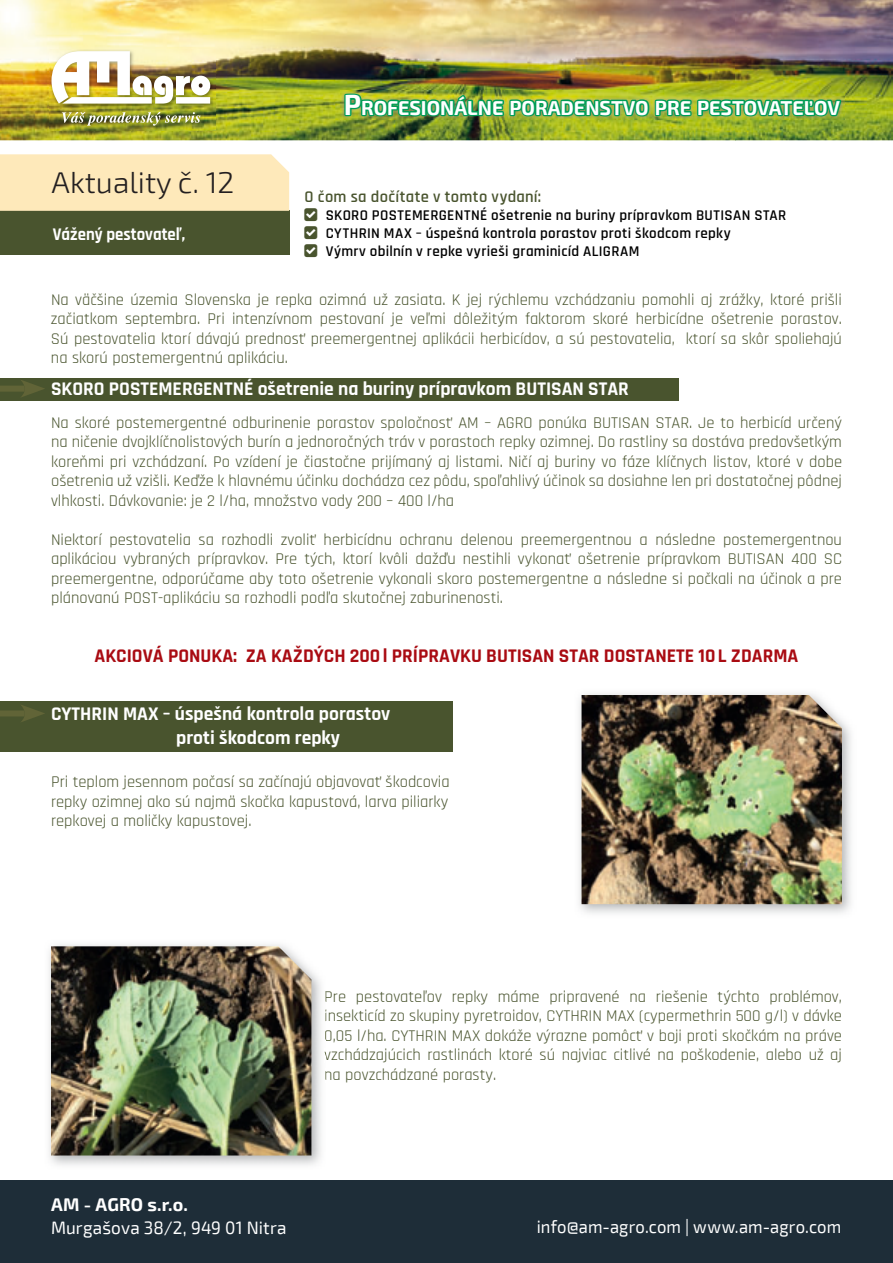
<style>
.page{position:relative;width:893px;height:1263px;background:#fff}
.page>*{position:absolute;margin:0;border:0;box-sizing:border-box;transform-origin:0 0}
.t1{font:300 30px "Exo 2";color:#231f20}
.t2{font:700 19.65px "Exo 2";color:#fff}
.t3{font:700 19.5px/23.7px "Rajdhani";color:#fff}
.t4{font:700 19.5px "Rajdhani";color:#a90b12}
.t5{font:18px "Exo 2";letter-spacing:.01em;color:#fff;scale:.92 1}
.t6{font:18px "Exo 2";letter-spacing:.01em;color:#fff;scale:.95 1}
.t7{font:700 18px "Rajdhani";color:#fff;scale:.93 1}
.t8{font:700 18px "Exo 2";letter-spacing:.005em;color:#fff}
.t9{font:16.5px/19.5px "Rajdhani";color:#49542e;text-align:justify}
.t10{font:600 16.5px "Rajdhani";letter-spacing:.02em;color:#49542e}
.t11{font:600 15px/18px "Rajdhani";letter-spacing:.02em;color:#000001}
.s1{font-size:28.2px}
</style>
<div class="page">
<div style="left:0;top:378px;width:679px;height:23px;background:#49542e"></div>
<svg style="left:0;top:380px;width:45px;height:17px"></svg>
<div style="left:0;top:701px;width:453px;height:50px;background:#49542e"></div>
<img style="left:0;top:0;width:893px;height:140px">
<div style="left:0;top:1180px;width:893px;height:83px;background:#1e2d38"></div>
<img style="left:49px;top:49px;width:166px;height:82px">
<img style="left:51px;top:51px;width:159px;height:53px">
<img style="left:62px;top:112px;width:138px;height:14px">
<img style="left:341px;top:91px;width:504px;height:29px">
<img style="left:343px;top:83px;width:501px;height:36px">
<div style="left:0;top:210px;width:289px;height:45px;background:#49542e"></div>
<div style="left:0;top:154px;width:289px;height:57px;background:#fee9ba"></div>
<svg style="left:0;top:705px;width:45px;height:17px"></svg>
<img style="left:581px;top:695px;width:261px;height:209px">
<img style="left:49px;top:944px;width:277px;height:221px">
<svg style="left:325px;top:1030px;width:1px;height:12px"></svg>
<svg style="left:325px;top:1048px;width:1px;height:14px"></svg>
<svg style="left:325px;top:1068px;width:1px;height:14px"></svg>
<img style="left:51px;top:946px;width:260px;height:209px">
<h1 class="t1" style="left:52px;top:165px;width:184px">Aktuality č. 12</h1>
<p class="t7" style="left:53px;top:223px;width:144px">Vážený pestovateľ,</p>
<p class="t2" style="left:344px;top:96px;width:498px"><span class="s1">P</span>ROFESIONÁLNE PORADENSTVO PRE PESTOVATEĽOV</p>
<p class="t10" style="left:305px;top:187px;width:238px">O čom sa dočítate v tomto vydaní:</p>
<p class="t11" style="left:326px;top:207px;width:462px">SKORO POSTEMERGENTNÉ ošetrenie na buriny prípravkom BUTISAN STAR<br>CYTHRIN MAX – úspešná kontrola porastov proti škodcom repky<br>Výmrv obilnín v repke vyrieši graminicíd ALIGRAM</p>
<p class="t9" style="left:51px;top:290px;width:792px">Na väčšine územia Slovenska je repka ozimná už zasiata. K jej rýchlemu vzchádzaniu pomohli aj zrážky, ktoré prišli začiatkom septembra. Pri intenzívnom pestovaní je veľmi dôležitým faktorom skoré herbicídne ošetrenie porastov.<br>Sú pestovatelia ktorí dávajú prednosť preemergentnej aplikácii herbicídov, a sú pestovatelia, ktorí sa skôr spoliehajú na skorú postemergentnú aplikáciu.</p>
<p class="t3" style="left:51px;top:378px;width:579px">SKORO POSTEMERGENTNÉ ošetrenie na buriny prípravkom BUTISAN STAR</p>
<p class="t9" style="left:51px;top:413px;width:793px">Na skoré postemergentné odburinenie porastov spoločnosť AM – AGRO ponúka BUTISAN STAR. Je to herbicíd určený na ničenie dvojklíčnolistových burín a jednoročných tráv v porastoch repky ozimnej. Do rastliny sa dostáva predovšetkým koreňmi pri vzchádzaní. Po vzídení je čiastočne prijímaný aj listami. Ničí aj buriny vo fáze klíčnych listov, ktoré v dobe ošetrenia už vzišli. Keďže k hlavnému účinku dochádza cez pôdu, spoľahlivý účinok sa dosiahne len pri dostatočnej pôdnej vlhkosti. Dávkovanie: je 2 l/ha, množstvo vody 200 – 400 l/ha</p>
<p class="t9" style="left:51px;top:530px;width:792px">Niektorí pestovatelia sa rozhodli zvoliť herbicídnu ochranu delenou preemergentnou a následne postemergentnou aplikáciou vybraných prípravkov. Pre tých, ktorí kvôli dažďu nestihli vykonať ošetrenie prípravkom BUTISAN 400 SC preemergentne, odporúčame aby toto ošetrenie vykonali skoro postemergentne a následne si počkali na účinok a pre plánovanú POST-aplikáciu sa rozhodli podľa skutočnej zaburinenosti.</p>
<p class="t4" style="left:95px;top:643px;width:705px">AKCIOVÁ PONUKA: ZA KAŽDÝCH 200l PRÍPRAVKU BUTISAN STAR DOSTANETE 10L ZDARMA</p>
<p class="t3" style="left:176px;top:702px;width:216px;text-indent:-125px">CYTHRIN MAX – úspešná kontrola porastov proti škodcom repky</p>
<p class="t9" style="left:51px;top:773px;width:400px">Pri teplom jesennom počasí sa začínajú objavovať škodcovia repky ozimnej ako sú najmä skočka kapustová, larva piliarky repkovej a moličky kapustovej.</p>
<p class="t9" style="left:324px;top:987px;width:519px">Pre pestovateľov repky máme pripravené na riešenie týchto problémov, insekticíd zo skupiny pyretroidov, CYTHRIN MAX (cypermethrin 500 g/l) v dávke 0,05 l/ha. CYTHRIN MAX dokáže výrazne pomôcť v boji proti skočkám na práve vzchádzajúcich rastlinách ktoré sú najviac citlivé na poškodenie, alebo už aj na povzchádzané porasty.</p>
<p class="t8" style="left:51px;top:1194px;width:138px">AM - AGRO s.r.o.</p>
<p class="t6" style="left:51px;top:1217px;width:249px">Murgašova 38/2, 949 01 Nitra</p>
<p class="t5" style="left:537px;top:1216px;width:332px">info@am-agro.com | www.am-agro.com</p>
</div>
